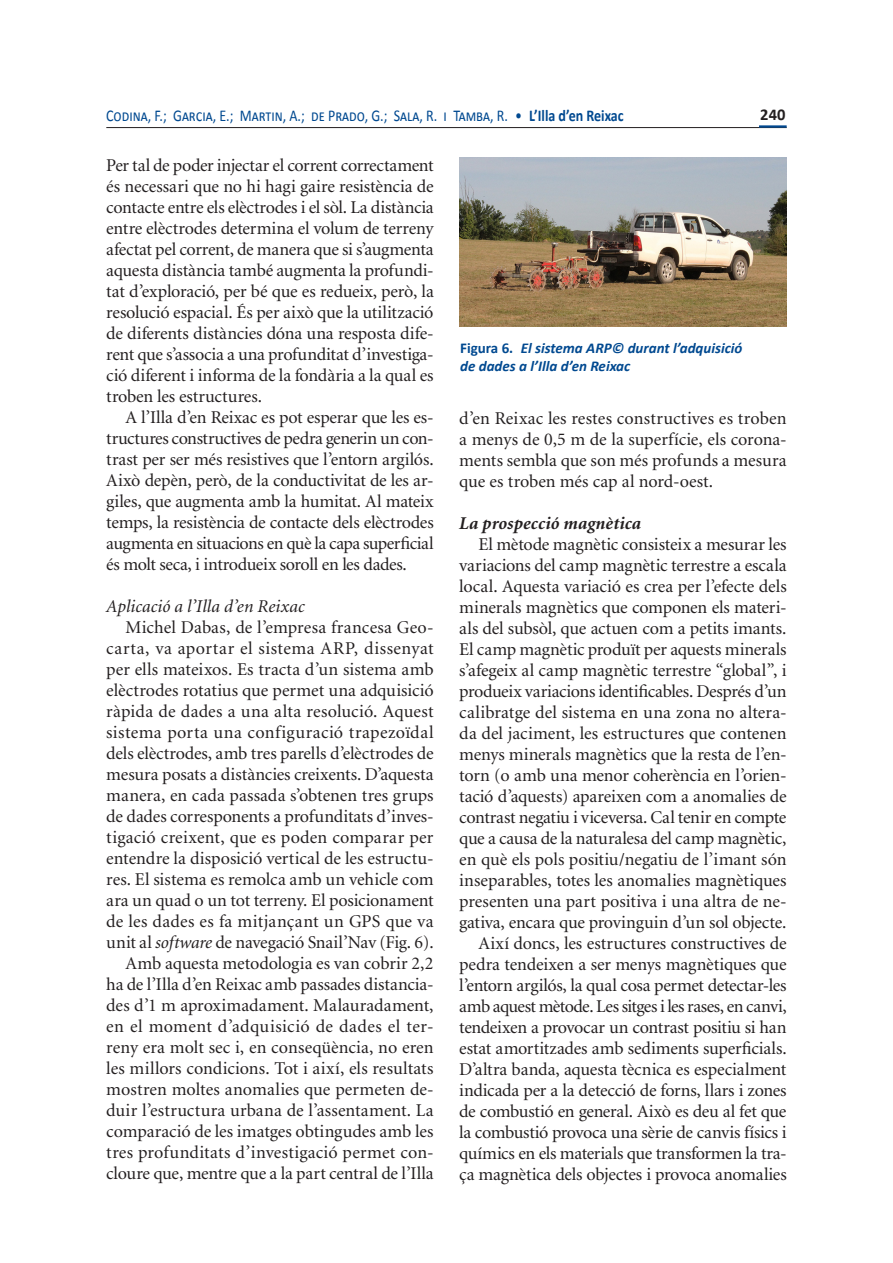
<style>
.page{position:relative;width:893px;height:1263px;background:#fff}
.page>*{position:absolute;margin:0;border:0;box-sizing:border-box;transform-origin:0 0}
.text_sagnat{font:18px/21px "Minion";color:#231f20;text-align:justify}
.text_a_caixa{font:italic 18px "Minion";letter-spacing:.01em;color:#231f20}
.text_a_caixa-2{font:italic 700 18px "Minion";letter-spacing:.005em;color:#231f20}
.t1{font:16.5px "Calibri";color:#014990;scale:.85 1}
.t2{font:700 16.5px "Calibri";color:#231f20}
.peu_foto{font:italic 700 15px/18px "Calibri";color:#014990}
.s1{font-weight:700}
.s2{font-style:italic}
.s3{font-style:normal}
</style>
<div class="page">
<hr style="left:106px;top:127px;width:681px;height:1px;background:#231f20">
<hr style="left:759px;top:125px;width:28px;height:3px;background:#014990">
<img style="left:460px;top:157px;width:327px;height:170px">
<p class="t1" style="left:106px;top:105px;width:610px">Codina, F.; Garcia, E.; Martin, A.; de Prado, G.; Sala, R. i Tamba, R. • <span class="s1">L’Illa d’en Reixac</span></p>
<p class="t2" style="left:760px;top:104px;width:27px">240</p>
<p class="text_sagnat" style="left:106px;top:155px;width:329px">Per tal de poder injectar el corrent correctament és necessari que no hi hagi gaire resistència de contacte entre els elèctrodes i el sòl. La distància entre elèctrodes determina el volum de terreny afectat pel corrent, de manera que si s’augmenta aquesta distància també augmenta la profundi&shy;tat d’exploració, per bé que es redueix, però, la resolució espacial. És per això que la utilització de diferents distàncies dóna una resposta dife&shy;rent que s’associa a una profunditat d’investiga&shy;ció diferent i informa de la fondària a la qual es troben les estructures.</p>
<p class="text_sagnat" style="left:106px;top:407px;width:329px;text-indent:19px">A l’Illa d’en Reixac es pot esperar que les es&shy;tructures constructives de pedra generin un con&shy;trast per ser més resistives que l’entorn argilós.<br>Això depèn, però, de la conductivitat de les ar&shy;giles, que augmenta amb la humitat. Al mateix temps, la resistència de contacte dels elèctrodes augmenta en situacions en què la capa superficial és molt seca, i introdueix soroll en les dades.</p>
<p class="text_a_caixa" style="left:106px;top:597px;width:200px">Aplicació a l’Illa d’en Reixac</p>
<p class="text_sagnat" style="left:106px;top:617px;width:329px;text-align:left;text-indent:19px">Michel Dabas, de l’empresa francesa Geo&shy;carta, va aportar el sistema ARP, dissenyat per ells mateixos. Es tracta d’un sistema amb elèctrodes rotatius que permet una adquisició ràpida de dades a una alta resolució. Aquest sistema porta una configuració trapezoïdal dels elèctrodes, amb tres parells d’elèctrodes de mesura posats a distàncies creixents. D’aquesta manera, en cada passada s’obtenen tres grups de dades corresponents a profunditats d’inves&shy;tigació creixent, que es poden comparar per entendre la disposició vertical de les estructu&shy;res. El sistema es remolca amb un vehicle com ara un quad o un tot terreny. El posicionament de les dades es fa mitjançant un GPS que va unit al <span class="s2">software</span> de navegació Snail’Nav (Fig. 6).</p>
<p class="text_sagnat" style="left:106px;top:953px;width:329px;text-indent:19px">Amb aquesta metodologia es van cobrir 2,2 ha de l’Illa d’en Reixac amb passades distancia&shy;des d’1 m aproximadament. Malauradament, en el moment d’adquisició de dades el ter&shy;reny era molt sec i, en conseqüència, no eren les millors condicions. Tot i així, els resultats mostren moltes anomalies que permeten de&shy;duir l’estructura urbana de l’assentament. La comparació de les imatges obtingudes amb les tres profunditats d’investigació permet con&shy;cloure que, mentre que a la part central de l’Illa</p>
<p class="peu_foto" style="left:460px;top:339px;width:284px"><span class="s3">Figura 6.</span> El sistema ARP© durant l’adquisició de dades a l’Illa d’en Reixac</p>
<p class="text_sagnat" style="left:459px;top:408px;width:329px">d’en Reixac les restes constructives es troben a menys de 0,5 m de la superfície, els corona&shy;ments sembla que son més profunds a mesura que es troben més cap al nord-oest.</p>
<p class="text_a_caixa-2" style="left:459px;top:514px;width:183px">La prospecció magnètica</p>
<p class="text_sagnat" style="left:459px;top:534px;width:329px;text-indent:19px">El mètode magnètic consisteix a mesurar les variacions del camp magnètic terrestre a escala local. Aquesta variació es crea per l’efecte dels minerals magnètics que componen els materi&shy;als del subsòl, que actuen com a petits imants.<br>El camp magnètic produït per aquests minerals s’afegeix al camp magnètic terrestre “global”, i produeix variacions identificables. Després d’un calibratge del sistema en una zona no altera&shy;da del jaciment, les estructures que contenen menys minerals magnètics que la resta de l’en&shy;torn (o amb una menor coherència en l’orien&shy;tació d’aquests) apareixen com a anomalies de contrast negatiu i viceversa. Cal tenir en compte que a causa de la naturalesa del camp magnètic, en què els pols positiu/negatiu de l’imant són inseparables, totes les anomalies magnètiques presenten una part positiva i una altra de ne&shy;gativa, encara que provinguin d’un sol objecte.</p>
<p class="text_sagnat" style="left:459px;top:933px;width:329px;text-indent:19px">Així doncs, les estructures constructives de pedra tendeixen a ser menys magnètiques que l’entorn argilós, la qual cosa permet detectar-les amb aquest mètode. Les sitges i les rases, en canvi, tendeixen a provocar un contrast positiu si han estat amortitzades amb sediments superficials.<br>D’altra banda, aquesta tècnica es especialment indicada per a la detecció de forns, llars i zones de combustió en general. Això es deu al fet que la combustió provoca una sèrie de canvis físics i químics en els materials que transformen la tra&shy;ça magnètica dels objectes i provoca anomalies</p>
</div>
